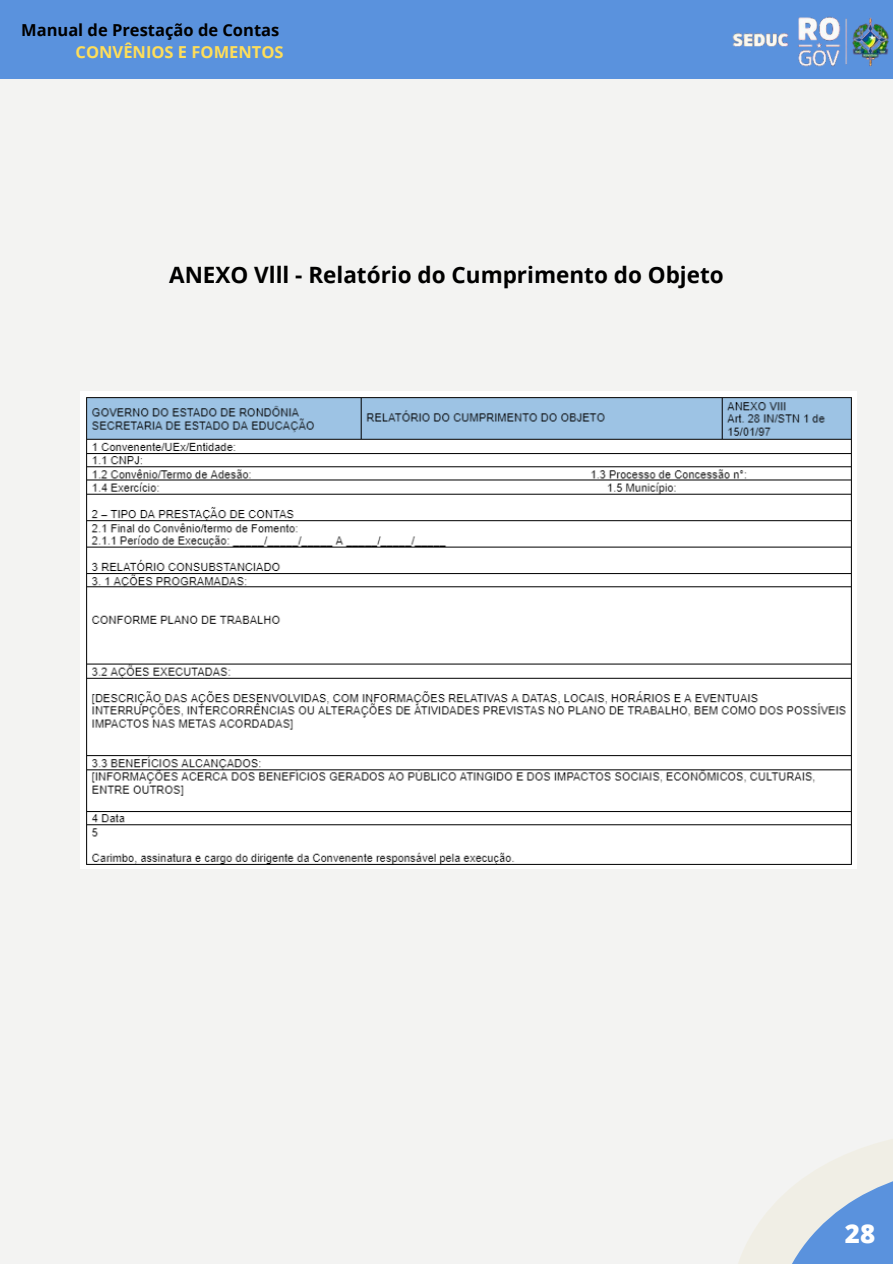
<style>
.page{position:relative;width:893px;height:1264px;background:#fff}
.page>*{position:absolute;margin:0;border:0;box-sizing:border-box;transform-origin:0 0}
.t1{font:800 25.95px "Open Sans";color:#fff}
.t2{font:700 22.5px "Open Sans";color:#000}
.t3{font:700 16.5px "Open Sans";color:#000}
.t4{font:700 16.5px "Open Sans";color:#ffde59}
</style>
<div class="page">
<div style="left:0;top:0;width:892px;height:1263px;background:#f3f3f2"></div>
<svg style="left:739px;top:1139px;width:153px;height:124px"></svg>
<img style="left:81px;top:391px;width:775px;height:477px">
<div style="left:0;top:0;width:892px;height:79px;background:#5a92dd"></div>
<img style="left:732px;top:16px;width:157px;height:51px">
<p class="t3" style="left:21px;top:18px;width:260px">Manual de Prestação de Contas</p>
<p class="t4" style="left:76px;top:40px;width:209px">CONVÊNIOS E FOMENTOS</p>
<p class="t2" style="left:169px;top:259px;width:556px">ANEXO Vlll - Relatório do Cumprimento do Objeto</p>
<p class="t1" style="left:844px;top:1214px;width:32px">28</p>
</div>
